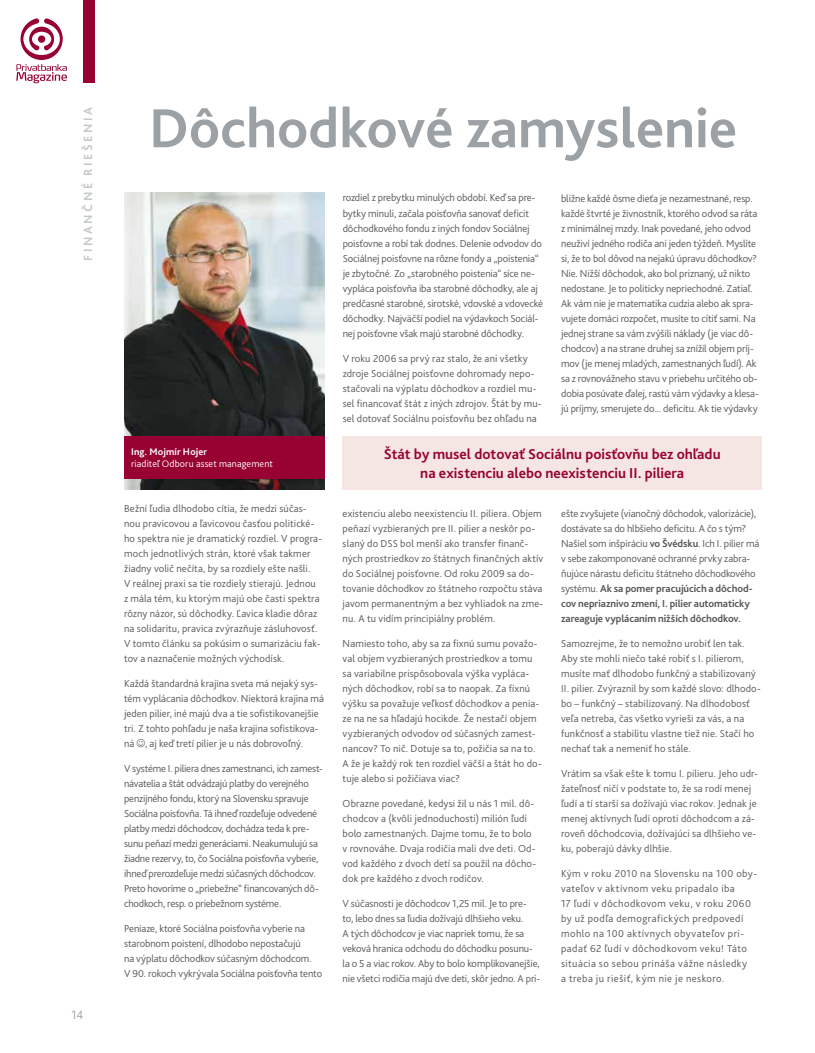
<style>
.page{position:relative;width:815px;height:1053px;background:#fff}
.page>*{position:absolute;margin:0;border:0;box-sizing:border-box;transform-origin:0 0}
.t1{font:700 57.5px "Bliss Pro";color:#9ba1a5}
.t2{font:700 15px/18.8px "Bliss Pro";color:#970232;text-align:center}
.t3{font:700 12.5px "Bliss Pro";letter-spacing:.21em;color:#c3c8cb}
.t4{font:300 12.5px "Bliss Pro";color:#9ba1a5}
.t5{font:300 10.62px/15px "Bliss Pro";color:#58585a}
.t6{font:300 10.62px/15px "Bliss Pro";letter-spacing:-.02em;color:#58585a}
.t7{font:300 10.62px/15px "Bliss Pro";letter-spacing:.04em;color:#58585a}
.t8{font:300 10px "Bliss Pro";letter-spacing:.015em;color:#fff}
.t9{font:700 10px "Bliss Pro";letter-spacing:.02em;color:#fff}
.s1{font-weight:700}
</style>
<div class="page">
<div style="left:83px;top:0;width:12px;height:83px;background:#970232"></div>
<svg style="left:16px;top:18px;width:51px;height:65px"></svg>
<img style="left:124px;top:193px;width:201px;height:296px">
<div style="left:124px;top:436px;width:201px;height:42px;background:#970232"></div>
<div style="left:343px;top:436px;width:419px;height:53px;background:#f5e6e4"></div>
<p class="t3" style="left:80px;top:261px;width:156px;rotate:-90deg">FINANČNÉ RIEŠENIA</p>
<p class="t4" style="left:72px;top:1007px;width:13px">14</p>
<h1 class="t1" style="left:149px;top:92px;width:590px">Dôchodkové zamyslenie</h1>
<p class="t9" style="left:131px;top:445px;width:78px">Ing. Mojmír Hojer</p>
<p class="t8" style="left:131px;top:457px;width:143px">riaditeľ Odboru asset management</p>
<p class="t5" style="left:124px;top:500px;width:200px">Bežní ľudia dlhodobo cítia, že medzi súčas&shy;nou pravicovou a ľavicovou časťou politické&shy;ho spektra nie je dramatický rozdiel. V progra&shy;moch jednotlivých strán, ktoré však takmer žiadny volič nečíta, by sa rozdiely ešte našli.<br>V reálnej praxi sa tie rozdiely stierajú. Jednou z mála tém, ku ktorým majú obe časti spektra rôzny názor, sú dôchodky. Ľavica kladie dôraz na solidaritu, pravica zvýrazňuje zásluhovosť.<br>V tomto článku sa pokúsim o sumarizáciu fak&shy;tov a naznačenie možných východísk.</p>
<p class="t5" style="left:124px;top:675px;width:201px">Každá štandardná krajina sveta má nejaký sys&shy;tém vyplácania dôchodkov. Niektorá krajina má jeden pilier, iné majú dva a tie sofistikovanejšie tri. Z tohto pohľadu je naša krajina sofistikova&shy;ná , aj keď tretí pilier je u nás dobrovoľný.</p>
<p class="t6" style="left:124px;top:760px;width:200px">V systéme I. piliera dnes zamestnanci, ich zamest&shy;návatelia a štát odvádzajú platby do verejného penzijného fondu, ktorý na Slovensku spravuje Sociálna poisťovňa. Tá ihneď rozdeľuje odvedené platby medzi dôchodcov, dochádza teda k pre&shy;sunu peňazí medzi generáciami. Neakumulujú sa žiadne rezervy, to, čo Sociálna poisťovňa vyberie, ihneď prerozdeľuje medzi súčasných dôchodcov.<br>Preto hovoríme o „priebežne“ financovaných dô&shy;chodkoch, resp. o priebežnom systéme.</p>
<p class="t5" style="left:124px;top:920px;width:200px">Peniaze, ktoré Sociálna poisťovňa vyberie na starobnom poistení, dlhodobo nepostačujú<br>na výplatu dôchodkov súčasným dôchodcom.<br>V 90. rokoch vykrývala Sociálna poisťovňa tento</p>
<p class="t5" style="left:343px;top:190px;width:202px">rozdiel z prebytku minulých období. Keď sa pre&shy;bytky minuli, začala poisťovňa sanovať deficit dôchodkového fondu z iných fondov Sociálnej poisťovne a robí tak dodnes. Delenie odvodov do Sociálnej poisťovne na rôzne fondy a „poistenia“ je zbytočné. Zo „starobného poistenia“ síce ne&shy;vypláca poisťovňa iba starobné dôchodky, ale aj predčasné starobné, sirotské, vdovské a vdovecké dôchodky. Najväčší podiel na výdavkoch Sociál&shy;nej poisťovne však majú starobné dôchodky.</p>
<p class="t5" style="left:343px;top:350px;width:201px">V roku 2006 sa prvý raz stalo, že ani všetky zdroje Sociálnej poisťovne dohromady nepo&shy;stačovali na výplatu dôchodkov a rozdiel mu&shy;sel financovať štát z iných zdrojov. Štát by mu&shy;sel dotovať Sociálnu poisťovňu bez ohľadu na</p>
<p class="t5" style="left:561px;top:190px;width:199px">bližne každé ôsme dieťa je nezamestnané, resp. každé štvrté je živnostník, ktorého odvod sa ráta z minimálnej mzdy. Inak povedané, jeho odvod neuživí jedného rodiča ani jeden týždeň. Myslíte si, že to bol dôvod na nejakú úpravu dôchodkov?<br>Nie. Nižší dôchodok, ako bol priznaný, už nikto nedostane. Je to politicky nepriechodné. Zatiaľ.<br>Ak vám nie je matematika cudzia alebo ak spra&shy;vujete domáci rozpočet, musíte to cítiť sami. Na jednej strane sa vám zvýšili náklady (je viac dô&shy;chodcov) a na strane druhej sa znížil objem príj&shy;mov (je menej mladých, zamestnaných ľudí). Ak sa z rovnovážneho stavu v priebehu určitého ob&shy;dobia posúvate ďalej, rastú vám výdavky a klesa&shy;jú príjmy, smerujete do... deficitu. Ak tie výdavky</p>
<h2 class="t2" style="left:384px;top:444px;width:338px">Štát by musel dotovať Sociálnu poisťovňu bez ohľadu na existenciu alebo neexistenciu II. piliera</h2>
<p class="t5" style="left:343px;top:505px;width:202px">existenciu alebo neexistenciu II. piliera. Objem peňazí vyzbieraných pre II. pilier a neskôr po&shy;slaný do DSS bol menší ako transfer finanč&shy;ných prostriedkov zo štátnych finančných aktív do Sociálnej poisťovne. Od roku 2009 sa do&shy;tovanie dôchodkov zo štátneho rozpočtu stáva javom permanentným a bez vyhliadok na zme&shy;nu. A tu vidím principiálny problém.</p>
<p class="t5" style="left:343px;top:635px;width:201px">Namiesto toho, aby sa za fixnú sumu považo&shy;val objem vyzbieraných prostriedkov a tomu sa variabilne prispôsobovala výška vypláca&shy;ných dôchodkov, robí sa to naopak. Za fixnú výšku sa považuje veľkosť dôchodkov a penia&shy;ze na ne sa hľadajú hocikde. Že nestačí objem vyzbieraných odvodov od súčasných zamest&shy;nancov? To nič. Dotuje sa to, požičia sa na to.<br>A že je každý rok ten rozdiel väčší a štát ho do&shy;tuje alebo si požičiava viac?</p>
<p class="t5" style="left:343px;top:795px;width:195px">Obrazne povedané, kedysi žil u nás 1 mil. dô&shy;chodcov a (kvôli jednoduchosti) milión ľudí bolo zamestnaných. Dajme tomu, že to bolo v rovnováhe. Dvaja rodičia mali dve deti. Od&shy;vod každého z dvoch detí sa použil na dôcho&shy;dok pre každého z dvoch rodičov.</p>
<p class="t5" style="left:343px;top:895px;width:199px">V súčasnosti je dôchodcov 1,25 mil. Je to pre&shy;to, lebo dnes sa ľudia dožívajú dlhšieho veku.<br>A tých dôchodcov je viac napriek tomu, že sa veková hranica odchodu do dôchodku posunu&shy;la o 5 a viac rokov. Aby to bolo komplikovanejšie, nie všetci rodičia majú dve deti, skôr jedno. A pri-</p>
<p class="t5" style="left:561px;top:505px;width:200px">ešte zvyšujete (vianočný dôchodok, valorizácie), dostávate sa do hlbšieho deficitu. A čo s tým?<br>Našiel som inšpiráciu <span class="s1">vo Švédsku</span>. Ich I. pilier má v sebe zakomponované ochranné prvky zabra&shy;ňujúce nárastu deficitu štátneho dôchodkového systému. <span class="s1">Ak sa pomer pracujúcich a dôchod&shy;cov nepriaznivo zmení, I. pilier automaticky zareaguje vyplácaním nižších dôchodkov.</span></p>
<p class="t5" style="left:561px;top:635px;width:201px">Samozrejme, že to nemožno urobiť len tak.<br>Aby ste mohli niečo také robiť s I. pilierom, musíte mať dlhodobo funkčný a stabilizovaný II. pilier. Zvýraznil by som každé slovo: dlhodo&shy;bo – funkčný – stabilizovaný. Na dlhodobosť veľa netreba, čas všetko vyrieši za vás, a na funkčnosť a stabilitu vlastne tiež nie. Stačí ho nechať tak a nemeniť ho stále.</p>
<p class="t5" style="left:561px;top:765px;width:198px">Vrátim sa však ešte k tomu I. pilieru. Jeho udr&shy;žateľnosť ničí v podstate to, že sa rodí menej ľudí a tí starší sa dožívajú viac rokov. Jednak je menej aktívnych ľudí oproti dôchodcom a zá&shy;roveň dôchodcovia, dožívajúci sa dlhšieho ve&shy;ku, poberajú dávky dlhšie.</p>
<p class="t7" style="left:561px;top:865px;width:197px">Kým v roku 2010 na Slovensku na 100 oby&shy;vateľov v aktívnom veku pripadalo iba<br>17 ľudí v dôchodkovom veku, v roku 2060 by už podľa demografických predpovedí mohlo na 100 aktívnych obyvateľov pri&shy;padať 62 ľudí v dôchodkovom veku! Táto situácia so sebou prináša vážne následky<br>a treba ju riešiť, kým nie je neskoro.</p>
</div>
